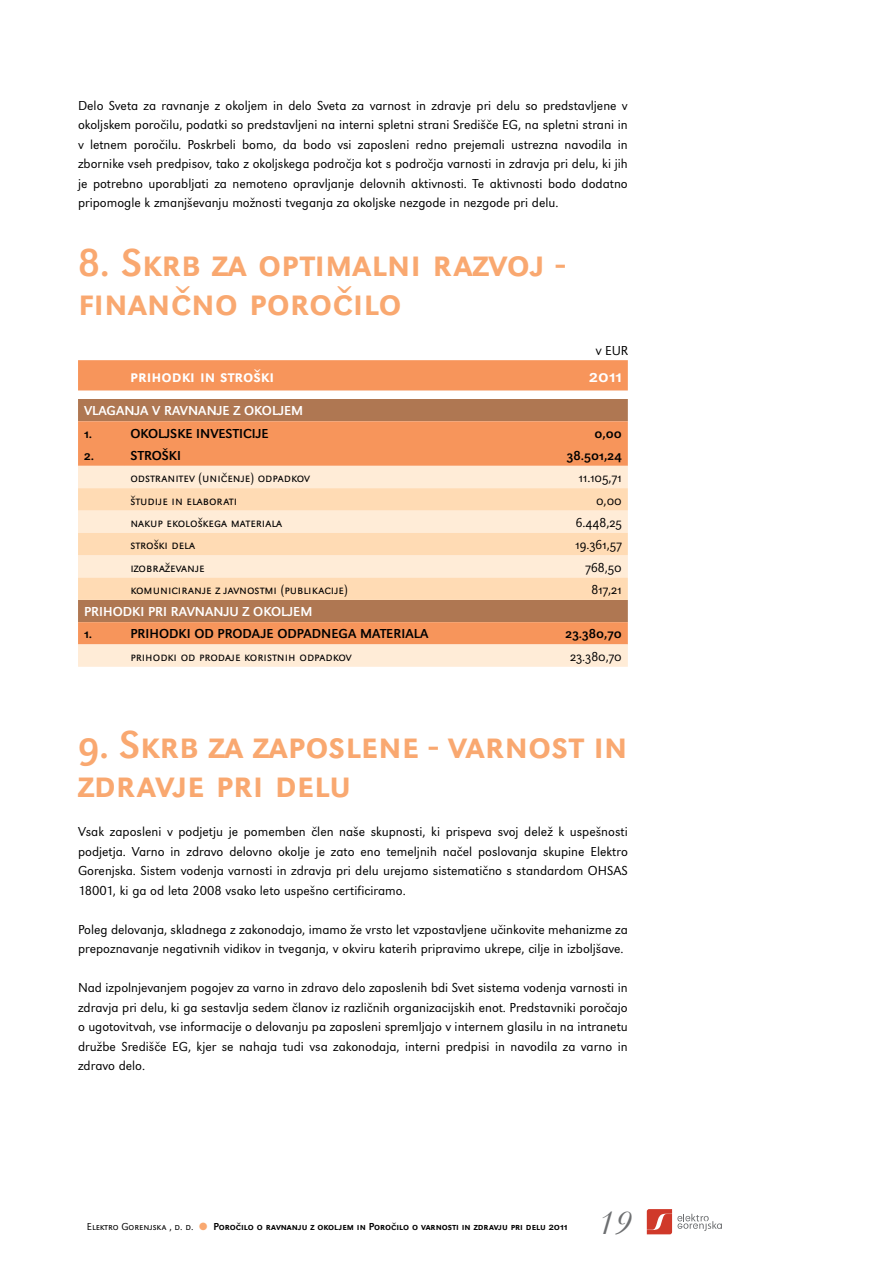
<style>
.page{position:relative;width:893px;height:1263px;background:#fff}
.page>*{position:absolute;margin:0;border:0;box-sizing:border-box;transform-origin:0 0}
.t1{font:40.5px/39px "URW Grotesk SCTCE";color:#f9a870}
.t2{font:italic 36px "Garamond";color:#6d6f71}
.t3{font:18px "URW Grotesk SCTCE";color:#fff}
.t4{font:13.5px/19.5px "URW Grotesk TCE Ligh";color:#000;text-align:justify}
.t5{font:13.5px "URW Grotesk SCTCE Ligh";color:#000}
.t6{font:13.5px "URW Grotesk SCTCE";color:#000}
.t7{font:13.5px "URW Grotesk SCTCE";color:#fff}
.t8{font:10.5px "URW Grotesk SCTCE";color:#000}
.s1{font-family:"URW Grotesk SCTCE Ligh"}
.s2{color:#f9a870}
</style>
<div class="page">
<svg style="left:647px;top:1209px;width:75px;height:25px"></svg>
<div style="left:78px;top:360px;width:550px;height:30px;background:#f7955b"></div>
<div style="left:78px;top:399px;width:550px;height:22px;background:#af7752"></div>
<div style="left:78px;top:421px;width:550px;height:45px;background:#f7955b"></div>
<svg style="left:78px;top:466px;width:550px;height:201px;background:#e9b997"></svg>
<svg style="left:78px;top:488px;width:550px;height:112px;background:#fee1c2"></svg>
<p class="t4" style="left:78px;top:95px;width:551px">Delo Sveta za ravnanje z okoljem in delo Sveta za varnost in zdravje pri delu so predstavljene v okoljskem poročilu, podatki so predstavljeni na interni spletni strani Središče EG, na spletni strani in v letnem poročilu. Poskrbeli bomo, da bodo vsi zaposleni redno prejemali ustrezna navodila in zbornike vseh predpisov, tako z okoljskega področja kot s področja varnosti in zdravja pri delu, ki jih je potrebno uporabljati za nemoteno opravljanje delovnih aktivnosti. Te aktivnosti bodo dodatno pripomogle k zmanjševanju možnosti tveganja za okoljske nezgode in nezgode pri delu.</p>
<h1 class="t1" style="left:78px;top:243px;width:488px">8. Skrb za optimalni razvoj - finančno poročilo</h1>
<p class="t5" style="left:596px;top:343px;width:34px">v EUR</p>
<h3 class="t3" style="left:130px;top:366px;width:145px">prihodki in stroški</h3>
<h3 class="t3" style="left:589px;top:366px;width:34px">2011</h3>
<p class="t7" style="left:84px;top:403px;width:221px">VLAGANJA V RAVNANJE Z OKOLJEM</p>
<p class="t6" style="left:84px;top:425px;width:10px">1.</p>
<p class="t6" style="left:130px;top:425px;width:140px">OKOLJSKE INVESTICIJE</p>
<p class="t6" style="left:594px;top:425px;width:29px">0,00</p>
<p class="t6" style="left:84px;top:448px;width:12px">2.</p>
<p class="t6" style="left:130px;top:448px;width:52px">STROŠKI</p>
<p class="t6" style="left:567px;top:448px;width:56px">38.501,24</p>
<p class="t5" style="left:130px;top:470px;width:181px">odstranitev (uničenje) odpadkov</p>
<p class="t5" style="left:578px;top:470px;width:45px">11.105,71</p>
<p class="t5" style="left:130px;top:492px;width:108px">študije in elaborati</p>
<p class="t5" style="left:596px;top:492px;width:27px">0,00</p>
<p class="t5" style="left:130px;top:515px;width:153px">nakup ekološkega materiala</p>
<p class="t5" style="left:576px;top:515px;width:47px">6.448,25</p>
<p class="t5" style="left:130px;top:537px;width:66px">stroški dela</p>
<p class="t5" style="left:575px;top:537px;width:48px">19.361,57</p>
<p class="t5" style="left:130px;top:559px;width:76px">izobraževanje</p>
<p class="t5" style="left:586px;top:559px;width:38px">768,50</p>
<p class="t5" style="left:130px;top:582px;width:219px">komuniciranje z javnostmi (publikacije)</p>
<p class="t5" style="left:591px;top:582px;width:32px">817,21</p>
<p class="t7" style="left:84px;top:604px;width:230px">PRIHODKI PRI RAVNANJU Z OKOLJEM</p>
<p class="t6" style="left:84px;top:626px;width:10px">1.</p>
<p class="t6" style="left:130px;top:626px;width:300px">PRIHODKI OD PRODAJE ODPADNEGA MATERIALA</p>
<p class="t6" style="left:566px;top:626px;width:58px">23.380,70</p>
<p class="t5" style="left:130px;top:649px;width:223px">prihodki od prodaje koristnih odpadkov</p>
<p class="t5" style="left:570px;top:649px;width:53px">23.380,70</p>
<h1 class="t1" style="left:78px;top:725px;width:551px">9. Skrb za zaposlene - varnost in zdravje pri delu</h1>
<p class="t4" style="left:78px;top:822px;width:551px">Vsak zaposleni v podjetju je pomemben člen naše skupnosti, ki prispeva svoj delež k uspešnosti podjetja. Varno in zdravo delovno okolje je zato eno temeljnih načel poslovanja skupine Elektro Gorenjska. Sistem vodenja varnosti in zdravja pri delu urejamo sistematično s standardom OHSAS 18001, ki ga od leta 2008 vsako leto uspešno certificiramo.</p>
<p class="t4" style="left:78px;top:919px;width:551px">Poleg delovanja, skladnega z zakonodajo, imamo že vrsto let vzpostavljene učinkovite mehanizme za prepoznavanje negativnih vidikov in tveganja, v okviru katerih pripravimo ukrepe, cilje in izboljšave.</p>
<p class="t4" style="left:78px;top:978px;width:551px">Nad izpolnjevanjem pogojev za varno in zdravo delo zaposlenih bdi Svet sistema vodenja varnosti in zdravja pri delu, ki ga sestavlja sedem članov iz različnih organizacijskih enot. Predstavniki poročajo o ugotovitvah, vse informacije o delovanju pa zaposleni spremljajo v internem glasilu in na intranetu družbe Središče EG, kjer se nahaja tudi vsa zakonodaja, interni predpisi in navodila za varno in zdravo delo.</p>
<p class="t8" style="left:87px;top:1221px;width:482px"><span class="s1">Elektro Gorenjska , d. d.</span> <span class="s2">●</span> Poročilo o ravnanju z okoljem in Poročilo o varnosti in zdravju pri delu 2011</p>
<h2 class="t2" style="left:598px;top:1201px;width:35px">19</h2>
</div>
